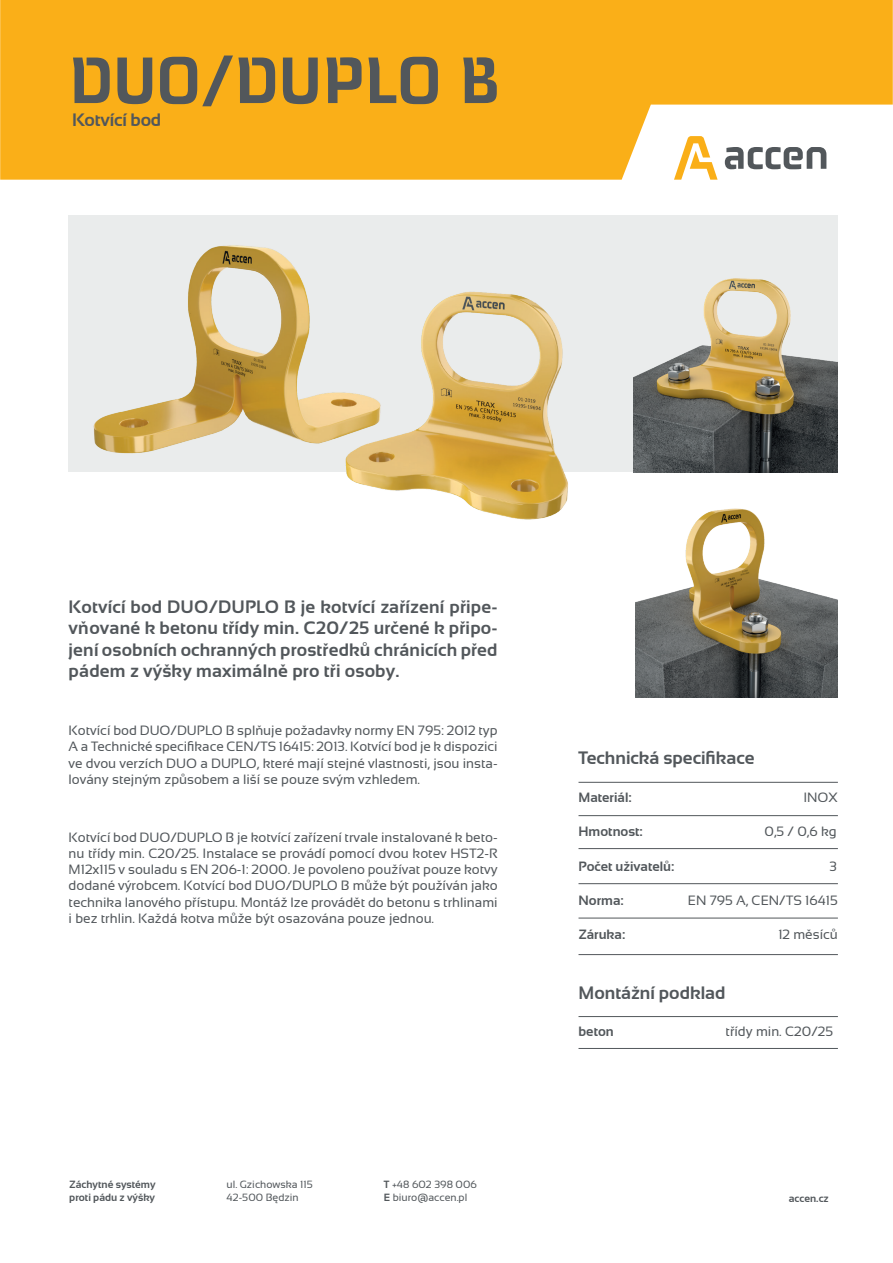
<style>
.page{position:relative;width:893px;height:1263px;background:#fff}
.page>*{position:absolute;margin:0;border:0;box-sizing:border-box;transform-origin:0 0}
.t1{font:67.5px "Accen";color:#52575b}
.t2{font:700 18px/21.6px "Sansation";letter-spacing:.01em;color:#52575b;text-align:justify}
.t3{font:700 18px "Sansation";letter-spacing:-.01em;color:#52575b}
.t4{font:13.5px/16.2px "Sansation";color:#52575b;text-align:justify}
.t5{font:700 13.5px "Sansation";color:#52575b}
.t6{font:10.5px/13.2px "Sansation";color:#52575b}
.t7{font:700 10.5px/12.6px "Sansation";color:#52575b}
.s1{font-weight:700}
</style>
<div class="page">
<svg style="left:0;top:0;width:893px;height:180px;background:#f9b731"></svg>
<div style="left:68px;top:215px;width:770px;height:257px;background:#eaecec"></div>
<hr style="left:578px;top:782px;width:260px;height:1px;background:#52575b">
<hr style="left:578px;top:815px;width:260px;height:1px;background:#52575b">
<hr style="left:578px;top:848px;width:260px;height:1px;background:#52575b">
<hr style="left:578px;top:883px;width:260px;height:1px;background:#52575b">
<hr style="left:578px;top:918px;width:260px;height:1px;background:#52575b">
<hr style="left:578px;top:954px;width:260px;height:1px;background:#52575b">
<hr style="left:578px;top:1016px;width:260px;height:1px;background:#52575b">
<hr style="left:578px;top:1048px;width:260px;height:1px;background:#52575b">
<img style="left:636px;top:508px;width:202px;height:189px">
<img style="left:634px;top:278px;width:203px;height:194px">
<img style="left:414px;top:291px;width:220px;height:229px">
<img style="left:59px;top:179px;width:355px;height:312px">
<h1 class="t1" style="left:68px;top:41px;width:432px">DUO/DUPLO B</h1>
<h2 class="t3" style="left:72px;top:110px;width:91px">Kotvící bod</h2>
<h2 class="t2" style="left:69px;top:595px;width:430px">Kotvící bod DUO/DUPLO B je kotvící zařízení připe&shy;vňované k betonu třídy min. C20/25 určené k připo&shy;jení osobních ochranných prostředků chránicích před pádem z výšky maximálně pro tři osoby.</h2>
<p class="t4" style="left:69px;top:722px;width:431px">Kotvící bod DUO/DUPLO B splňuje požadavky normy EN 795: 2012 typ A a Technické specifikace CEN/TS 16415: 2013. Kotvící bod je k dispozici ve dvou verzích DUO a DUPLO, které mají stejné vlastnosti, jsou insta&shy;lovány stejným způsobem a liší se pouze svým vzhledem.</p>
<p class="t4" style="left:69px;top:829px;width:431px">Kotvící bod DUO/DUPLO B je kotvící zařízení trvale instalované k beto&shy;nu třídy min. C20/25. Instalace se provádí pomocí dvou kotev HST2-R M12x115 v souladu s EN 206-1: 2000. Je povoleno používat pouze kotvy dodané výrobcem. Kotvící bod DUO/DUPLO B může být používán jako technika lanového přístupu. Montáž lze provádět do betonu s trhlinami i bez trhlin. Každá kotva může být osazována pouze jednou.</p>
<p class="t7" style="left:69px;top:1178px;width:88px">Záchytné systémy proti pádu z výšky</p>
<p class="t6" style="left:227px;top:1178px;width:88px">ul. Gzichowska 115<br>42-500 Będzin</p>
<p class="t6" style="left:384px;top:1178px;width:95px"><span class="s1">T</span> +48 602 398 006<br><span class="s1">E</span> biuro@accen.pl</p>
<h2 class="t2" style="left:578px;top:746px;width:178px">Technická specifikace</h2>
<p class="t5" style="left:578px;top:790px;width:55px">Materiál:</p>
<p class="t4" style="left:803px;top:789px;width:36px">INOX</p>
<p class="t5" style="left:578px;top:824px;width:66px">Hmotnost:</p>
<p class="t4" style="left:764px;top:823px;width:74px">0,5 / 0,6 kg</p>
<p class="t5" style="left:578px;top:858px;width:98px">Počet uživatelů:</p>
<p class="t4" style="left:829px;top:858px;width:9px">3</p>
<p class="t5" style="left:578px;top:892px;width:47px">Norma:</p>
<p class="t4" style="left:688px;top:892px;width:151px">EN 795 A, CEN/TS 16415</p>
<p class="t5" style="left:578px;top:927px;width:48px">Záruka:</p>
<p class="t4" style="left:778px;top:926px;width:61px">12 měsíců</p>
<h2 class="t2" style="left:578px;top:981px;width:149px">Montážní podklad</h2>
<p class="t5" style="left:578px;top:1023px;width:37px">beton</p>
<p class="t4" style="left:726px;top:1023px;width:109px">třídy min. C20/25</p>
<p class="t7" style="left:789px;top:1192px;width:41px">accen.cz</p>
</div>
